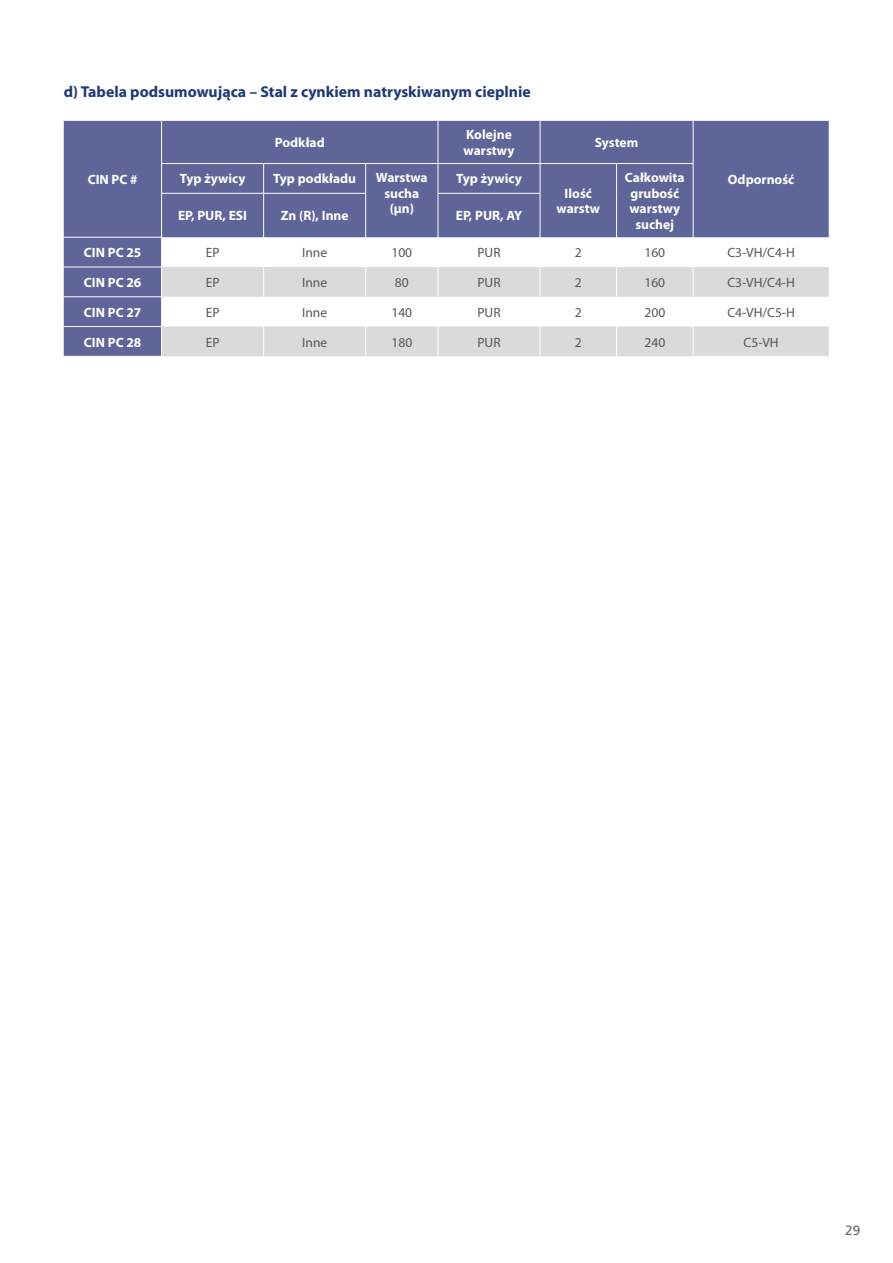
<style>
.page{position:relative;width:893px;height:1263px;background:#fff}
.page>*{position:absolute;margin:0;border:0;box-sizing:border-box;transform-origin:0 0}
.t1{font:700 15.75px "Myriad Pro";color:#203876}
.t2{font:700 13.5px/15.5px "Myriad Pro";color:#fff;text-align:center}
.t3{font:13.5px "Myriad Pro";color:#575756}
.t4{font:13.5px "Frutiger";color:#636669}
</style>
<div class="page">
<svg style="left:64px;top:121px;width:765px;height:235px;fill:#5f6598"></svg>
<svg style="left:162px;top:267px;width:667px;height:89px;fill:#dadada"></svg>
<hr style="left:161px;top:121px;width:1px;height:42px;background:#fff">
<hr style="left:438px;top:121px;width:1px;height:42px;background:#fff">
<hr style="left:540px;top:121px;width:1px;height:42px;background:#fff">
<hr style="left:693px;top:121px;width:1px;height:42px;background:#fff">
<svg style="left:438px;top:164px;width:1px;height:29px"></svg>
<svg style="left:540px;top:164px;width:1px;height:29px"></svg>
<svg style="left:693px;top:164px;width:1px;height:29px"></svg>
<hr style="left:693px;top:193px;width:1px;height:44px;background:#fff">
<hr style="left:366px;top:163px;width:72px;height:1px;background:#fff">
<hr style="left:438px;top:163px;width:102px;height:1px;background:#fff">
<hr style="left:540px;top:163px;width:77px;height:1px;background:#fff">
<hr style="left:617px;top:163px;width:76px;height:1px;background:#fff">
<hr style="left:438px;top:193px;width:102px;height:1px;background:#fff">
<hr style="left:438px;top:194px;width:1px;height:43px;background:#fff">
<hr style="left:540px;top:194px;width:1px;height:43px;background:#fff">
<hr style="left:64px;top:237px;width:98px;height:1px;background:#fff">
<hr style="left:64px;top:267px;width:98px;height:1px;background:#fff">
<hr style="left:64px;top:296px;width:98px;height:1px;background:#fff">
<hr style="left:64px;top:326px;width:98px;height:1px;background:#fff">
<hr style="left:161px;top:163px;width:103px;height:1px;background:#fff">
<svg style="left:161px;top:164px;width:1px;height:29px"></svg>
<hr style="left:264px;top:163px;width:102px;height:1px;background:#fff">
<svg style="left:263px;top:164px;width:1px;height:29px"></svg>
<svg style="left:365px;top:164px;width:1px;height:29px"></svg>
<hr style="left:161px;top:193px;width:103px;height:1px;background:#fff">
<hr style="left:161px;top:194px;width:1px;height:43px;background:#fff">
<hr style="left:264px;top:193px;width:102px;height:1px;background:#fff">
<hr style="left:263px;top:194px;width:1px;height:43px;background:#fff">
<hr style="left:365px;top:194px;width:1px;height:43px;background:#fff">
<svg style="left:616px;top:164px;width:1px;height:29px"></svg>
<hr style="left:616px;top:193px;width:1px;height:44px;background:#fff">
<hr style="left:263px;top:237px;width:1px;height:30px;background:#fff">
<hr style="left:365px;top:237px;width:1px;height:30px;background:#fff">
<hr style="left:438px;top:237px;width:1px;height:30px;background:#fff">
<hr style="left:540px;top:237px;width:1px;height:30px;background:#fff">
<hr style="left:616px;top:237px;width:1px;height:30px;background:#fff">
<hr style="left:693px;top:237px;width:1px;height:30px;background:#fff">
<hr style="left:263px;top:267px;width:1px;height:30px;background:#fff">
<hr style="left:365px;top:267px;width:1px;height:30px;background:#fff">
<hr style="left:438px;top:267px;width:1px;height:30px;background:#fff">
<hr style="left:540px;top:267px;width:1px;height:30px;background:#fff">
<hr style="left:616px;top:267px;width:1px;height:30px;background:#fff">
<hr style="left:693px;top:267px;width:1px;height:30px;background:#fff">
<hr style="left:263px;top:297px;width:1px;height:30px;background:#fff">
<hr style="left:365px;top:297px;width:1px;height:30px;background:#fff">
<hr style="left:438px;top:297px;width:1px;height:30px;background:#fff">
<hr style="left:540px;top:297px;width:1px;height:30px;background:#fff">
<hr style="left:616px;top:297px;width:1px;height:30px;background:#fff">
<hr style="left:693px;top:297px;width:1px;height:30px;background:#fff">
<svg style="left:161px;top:238px;width:1px;height:118px"></svg>
<svg style="left:263px;top:327px;width:1px;height:29px"></svg>
<svg style="left:365px;top:327px;width:1px;height:29px"></svg>
<svg style="left:438px;top:327px;width:1px;height:29px"></svg>
<svg style="left:540px;top:327px;width:1px;height:29px"></svg>
<svg style="left:616px;top:327px;width:1px;height:29px"></svg>
<svg style="left:693px;top:327px;width:1px;height:29px"></svg>
<p class="t1" style="left:64px;top:81px;width:468px">d) Tabela podsumowująca – Stal z cynkiem natryskiwanym cieplnie</p>
<p class="t2" style="left:88px;top:171px;width:51px">CIN PC #</p>
<p class="t2" style="left:275px;top:135px;width:51px">Podkład</p>
<p class="t2" style="left:464px;top:127px;width:52px;text-align:left">Kolejne warstwy</p>
<p class="t2" style="left:595px;top:135px;width:45px">System</p>
<p class="t2" style="left:625px;top:169px;width:61px">Całkowita grubość warstwy suchej</p>
<p class="t2" style="left:180px;top:171px;width:67px">Typ żywicy</p>
<p class="t2" style="left:273px;top:171px;width:84px">Typ podkładu</p>
<p class="t2" style="left:376px;top:169px;width:53px">Warstwa</p>
<p class="t2" style="left:728px;top:171px;width:68px">Odporność</p>
<p class="t2" style="left:384px;top:185px;width:36px">sucha (μn)</p>
<p class="t2" style="left:456px;top:171px;width:67px">Typ żywicy</p>
<p class="t2" style="left:556px;top:185px;width:45px">Ilość warstw</p>
<p class="t2" style="left:178px;top:208px;width:70px">EP, PUR, ESI</p>
<p class="t2" style="left:281px;top:208px;width:69px">Zn (R), Inne</p>
<p class="t2" style="left:456px;top:208px;width:68px">EP, PUR, AY</p>
<p class="t2" style="left:84px;top:244px;width:59px">CIN PC 25</p>
<p class="t3" style="left:206px;top:244px;width:15px">EP</p>
<p class="t3" style="left:302px;top:244px;width:27px">Inne</p>
<p class="t3" style="left:391px;top:244px;width:22px">100</p>
<p class="t3" style="left:477px;top:244px;width:25px">PUR</p>
<p class="t3" style="left:575px;top:244px;width:8px">2</p>
<p class="t3" style="left:644px;top:244px;width:22px">160</p>
<p class="t3" style="left:727px;top:244px;width:69px">C3-VH/C4-H</p>
<p class="t2" style="left:84px;top:274px;width:59px">CIN PC 26</p>
<p class="t3" style="left:206px;top:274px;width:15px">EP</p>
<p class="t3" style="left:302px;top:274px;width:27px">Inne</p>
<p class="t3" style="left:395px;top:274px;width:15px">80</p>
<p class="t3" style="left:477px;top:274px;width:25px">PUR</p>
<p class="t3" style="left:575px;top:274px;width:8px">2</p>
<p class="t3" style="left:644px;top:274px;width:22px">160</p>
<p class="t3" style="left:727px;top:274px;width:69px">C3-VH/C4-H</p>
<p class="t2" style="left:84px;top:304px;width:59px">CIN PC 27</p>
<p class="t3" style="left:206px;top:304px;width:15px">EP</p>
<p class="t3" style="left:302px;top:304px;width:27px">Inne</p>
<p class="t3" style="left:391px;top:304px;width:22px">140</p>
<p class="t3" style="left:477px;top:304px;width:25px">PUR</p>
<p class="t3" style="left:575px;top:304px;width:8px">2</p>
<p class="t3" style="left:644px;top:304px;width:22px">200</p>
<p class="t3" style="left:727px;top:304px;width:69px">C4-VH/C5-H</p>
<p class="t2" style="left:84px;top:334px;width:59px">CIN PC 28</p>
<p class="t3" style="left:206px;top:334px;width:15px">EP</p>
<p class="t3" style="left:302px;top:334px;width:27px">Inne</p>
<p class="t3" style="left:391px;top:334px;width:22px">180</p>
<p class="t3" style="left:477px;top:334px;width:25px">PUR</p>
<p class="t3" style="left:575px;top:334px;width:8px">2</p>
<p class="t3" style="left:644px;top:334px;width:22px">240</p>
<p class="t3" style="left:744px;top:334px;width:37px">C5-VH</p>
<p class="t4" style="left:845px;top:1222px;width:17px">29</p>
</div>
